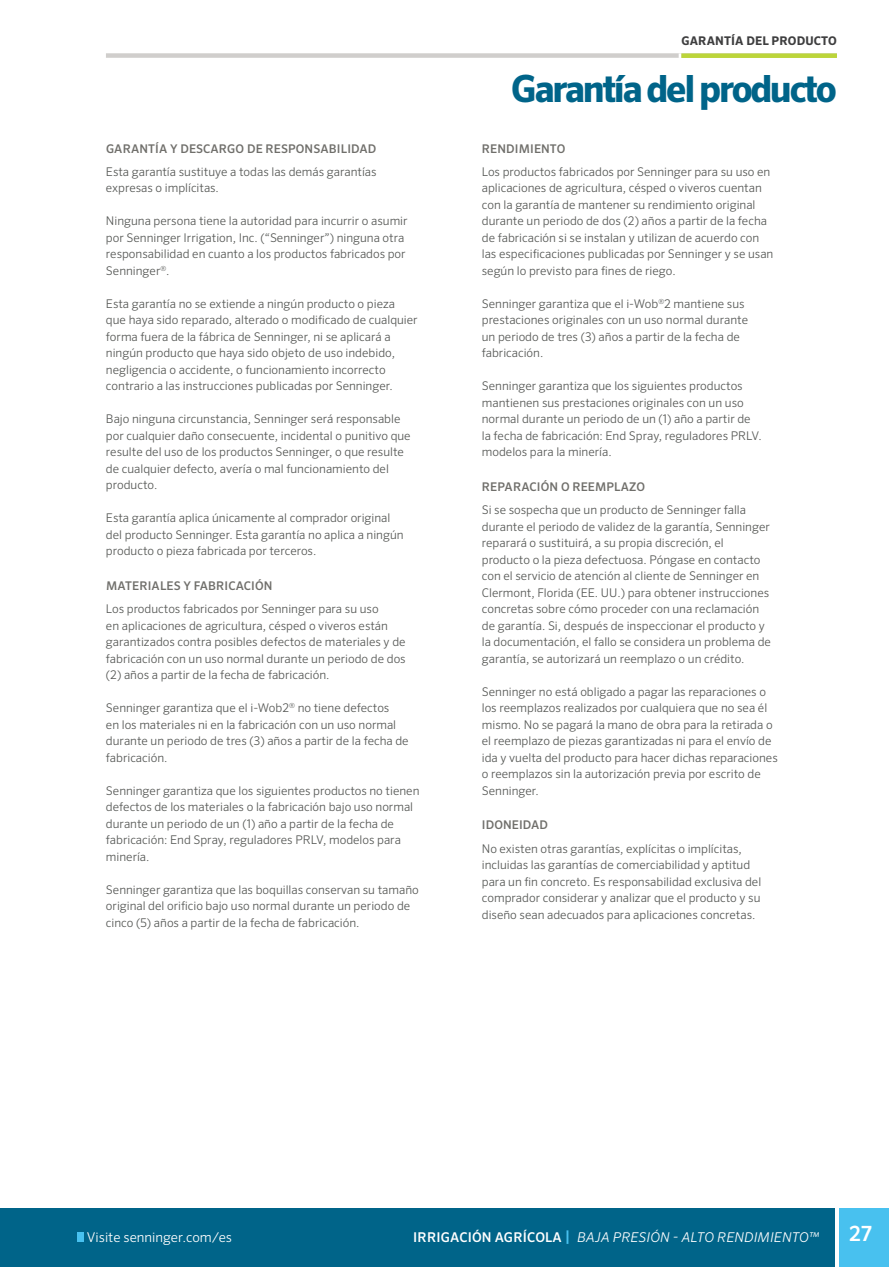
<style>
.page{position:relative;width:889px;height:1267px;background:#fff}
.page>*{position:absolute;margin:0;border:0;box-sizing:border-box;transform-origin:0 0}
.t1{font:700 37.5px "Sero Pro";letter-spacing:-.06em;color:#006489}
.t2{font:500 21px "Sero Pro";color:#fff}
.t3{font:italic 300 13.5px "Sero Pro";letter-spacing:.01em;color:#fff}
.t4{font:300 13.5px "Sero Pro";color:#fff}
.t5{font:300 12px/16.5px "Sero Pro";color:#565855}
.t6{font:500 12px "Sero Pro";letter-spacing:.01em;color:#706f6b}
.t7{font:700 12px "Sero Pro";letter-spacing:.01em;color:#3e3e3f}
.s1{font-weight:500;font-style:normal}
.s2{font-weight:500;font-style:normal;font-size:15px;color:#48c1ef}
</style>
<div class="page">
<div style="left:839px;top:1208px;width:50px;height:59px;background:#48c1ef"></div>
<div style="left:0;top:1208px;width:835px;height:59px;background:#006489"></div>
<div style="left:78px;top:1232px;width:6px;height:10px;background:#48c1ef"></div>
<div style="left:106px;top:53px;width:731px;height:5px;background:#d0cecc"></div>
<div style="left:681px;top:53px;width:156px;height:5px;background:#bcd539"></div>
<p class="t6" style="left:106px;top:141px;width:272px">GARANTÍA Y DESCARGO DE RESPONSABILIDAD</p>
<p class="t5" style="left:106px;top:163px;width:272px">Esta garantía sustituye a todas las demás garantías expresas o implícitas.</p>
<p class="t5" style="left:106px;top:213px;width:303px">Ninguna persona tiene la autoridad para incurrir o asumir por Senninger Irrigation, Inc. (“Senninger”) ninguna otra responsabilidad en cuanto a los productos fabricados por Senninger<sup>®</sup>.</p>
<p class="t5" style="left:106px;top:295px;width:313px">Esta garantía no se extiende a ningún producto o pieza que haya sido reparado, alterado o modificado de cualquier forma fuera de la fábrica de Senninger, ni se aplicará a ningún producto que haya sido objeto de uso indebido, negligencia o accidente, o funcionamiento incorrecto contrario a las instrucciones publicadas por Senninger.</p>
<p class="t5" style="left:106px;top:411px;width:306px">Bajo ninguna circunstancia, Senninger será responsable por cualquier daño consecuente, incidental o punitivo que resulte del uso de los productos Senninger, o que resulte de cualquier defecto, avería o mal funcionamiento del producto.</p>
<p class="t5" style="left:106px;top:510px;width:299px">Esta garantía aplica únicamente al comprador original del producto Senninger. Esta garantía no aplica a ningún producto o pieza fabricada por terceros.</p>
<p class="t6" style="left:106px;top:578px;width:168px">MATERIALES Y FABRICACIÓN</p>
<p class="t5" style="left:106px;top:601px;width:301px">Los productos fabricados por Senninger para su uso<br>en aplicaciones de agricultura, césped o viveros están garantizados contra posibles defectos de materiales y de fabricación con un uso normal durante un periodo de dos (2) años a partir de la fecha de fabricación.</p>
<p class="t5" style="left:106px;top:700px;width:304px">Senninger garantiza que el i-Wob2<sup>®</sup> no tiene defectos<br>en los materiales ni en la fabricación con un uso normal durante un periodo de tres (3) años a partir de la fecha de fabricación.</p>
<p class="t5" style="left:106px;top:782px;width:315px">Senninger garantiza que los siguientes productos no tienen defectos de los materiales o la fabricación bajo uso normal durante un periodo de un (1) año a partir de la fecha de fabricación: End Spray, reguladores PRLV, modelos para minería.</p>
<p class="t5" style="left:106px;top:881px;width:314px">Senninger garantiza que las boquillas conservan su tamaño original del orificio bajo uso normal durante un periodo de cinco (5) años a partir de la fecha de fabricación.</p>
<p class="t7" style="left:681px;top:34px;width:157px">GARANTÍA DEL PRODUCTO</p>
<h1 class="t1" style="left:511px;top:66px;width:327px">Garantía del producto</h1>
<p class="t6" style="left:482px;top:141px;width:85px">RENDIMIENTO</p>
<p class="t5" style="left:482px;top:163px;width:293px">Los productos fabricados por Senninger para su uso en aplicaciones de agricultura, césped o viveros cuentan con la garantía de mantener su rendimiento original durante un periodo de dos (2) años a partir de la fecha de fabricación si se instalan y utilizan de acuerdo con las especificaciones publicadas por Senninger y se usan según lo previsto para fines de riego.</p>
<p class="t5" style="left:482px;top:295px;width:268px">Senninger garantiza que el i-Wob<sup>®</sup>2 mantiene sus prestaciones originales con un uso normal durante un periodo de tres (3) años a partir de la fecha de fabricación.</p>
<p class="t5" style="left:482px;top:378px;width:281px">Senninger garantiza que los siguientes productos mantienen sus prestaciones originales con un uso normal durante un periodo de un (1) año a partir de la fecha de fabricación: End Spray, reguladores PRLV. modelos para la minería.</p>
<p class="t6" style="left:482px;top:479px;width:165px">REPARACIÓN O REEMPLAZO</p>
<p class="t5" style="left:482px;top:502px;width:291px">Si se sospecha que un producto de Senninger falla durante el periodo de validez de la garantía, Senninger reparará o sustituirá, a su propia discreción, el producto o la pieza defectuosa. Póngase en contacto con el servicio de atención al cliente de Senninger en Clermont, Florida (EE. UU.) para obtener instrucciones concretas sobre cómo proceder con una reclamación de garantía. Si, después de inspeccionar el producto y la documentación, el fallo se considera un problema de garantía, se autorizará un reemplazo o un crédito.</p>
<p class="t5" style="left:482px;top:683px;width:297px">Senninger no está obligado a pagar las reparaciones o los reemplazos realizados por cualquiera que no sea él mismo. No se pagará la mano de obra para la retirada o el reemplazo de piezas garantizadas ni para el envío de ida y vuelta del producto para hacer dichas reparaciones o reemplazos sin la autorización previa por escrito de Senninger.</p>
<p class="t6" style="left:482px;top:818px;width:68px">IDONEIDAD</p>
<p class="t5" style="left:482px;top:840px;width:281px">No existen otras garantías, explícitas o implícitas, incluidas las garantías de comerciabilidad y aptitud para un fin concreto. Es responsabilidad exclusiva del comprador considerar y analizar que el producto y su diseño sean adecuados para aplicaciones concretas.</p>
<p class="t4" style="left:87px;top:1229px;width:147px">Visite senninger.com/es</p>
<p class="t3" style="left:413px;top:1229px;width:407px"><span class="s1">IRRIGACIÓN AGRÍCOLA</span> <span class="s2">|</span> BAJA PRESIÓN - ALTO RENDIMIENTO™</p>
<h2 class="t2" style="left:849px;top:1221px;width:24px">27</h2>
</div>
